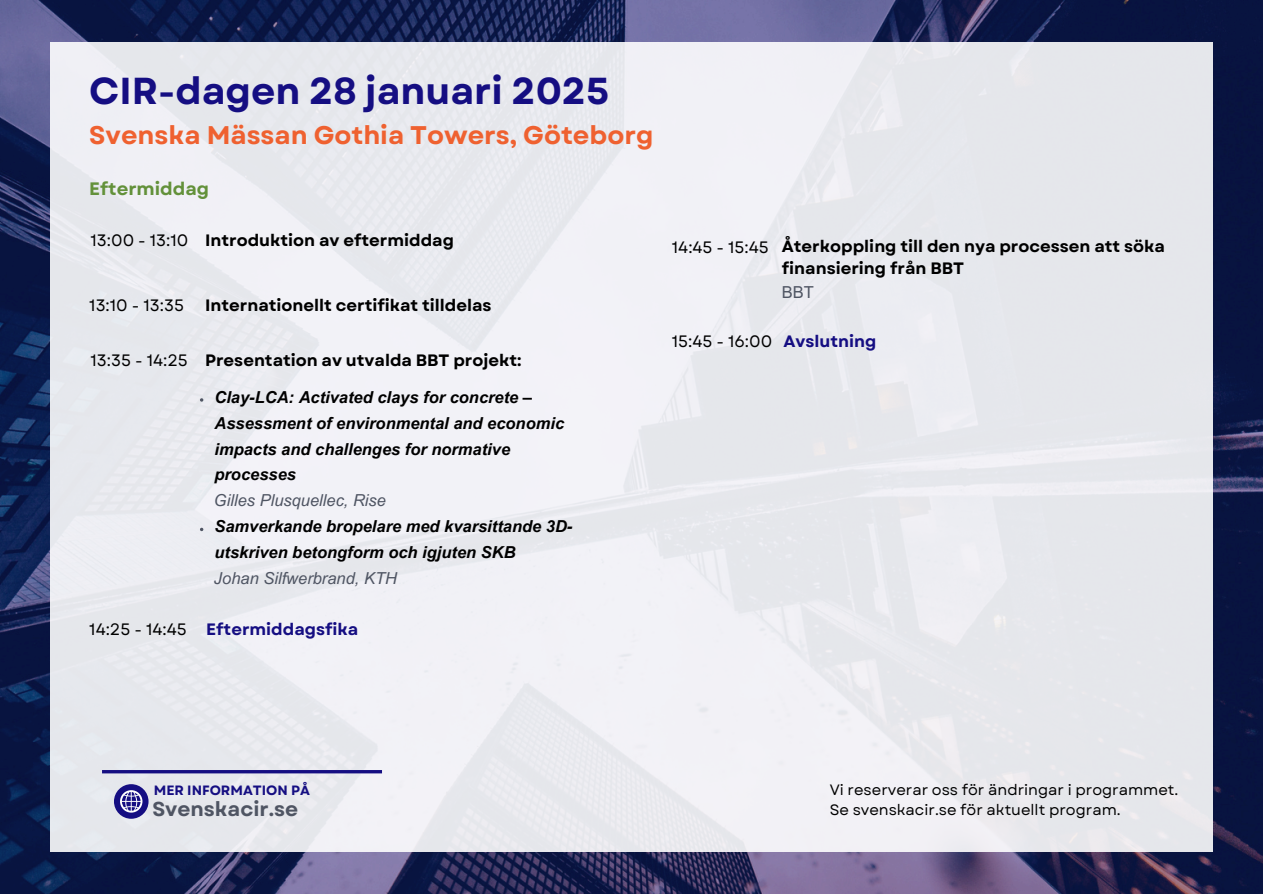
<style>
.page{position:relative;width:1263px;height:894px;background:#fff}
.page>*{position:absolute;margin:0;border:0;box-sizing:border-box;transform-origin:0 0}
.t1{font:700 37.5px "Garet";color:#150e82}
.t2{font:700 25.5px "Garet";color:#ef6130}
.t3{font:700 20.1px "Garet";color:#4f5563}
.t4{font:700 18px "Garet";color:#63913a}
.t5{font:italic 700 16.5px/25.8px "Arial MT Pro";color:#000}
.t6{font:700 16.5px/22.5px "Garet";color:#000}
.t7{font:16.5px "Garet";color:#000}
.t8{font:italic 16.5px "Arial MT Pro";color:#4f5563}
.t9{font:700 16.5px "Garet";color:#150e82}
.t10{font:16.5px "Arial MT Pro";color:#4f5563}
.t11{font:15px "Garet";color:#000}
.t12{font:700 13.5px "Garet";color:#150e82}
</style>
<div class="page">
<img style="left:0;top:0;width:1263px;height:893px">
<div style="left:51px;top:42px;width:1161px;height:809px;background:#e8e9ee"></div>
<div style="left:114px;top:784px;width:35px;height:34px;background:#150e82;border-radius:50%"></div>
<svg style="left:120px;top:790px;width:22px;height:22px"></svg>
<svg style="left:102px;top:770px;width:280px;height:3px"></svg>
<h1 class="t1" style="left:89px;top:64px;width:521px">CIR-dagen 28 januari 2025</h1>
<h2 class="t2" style="left:89px;top:117px;width:566px">Svenska Mässan Gothia Towers, Göteborg</h2>
<h5 class="t4" style="left:89px;top:176px;width:121px">Eftermiddag</h5>
<h6 class="t7" style="left:91px;top:228px;width:99px">13:00 - 13:10</h6>
<p class="t6" style="left:205px;top:229px;width:250px">Introduktion av eftermiddag</p>
<h6 class="t7" style="left:89px;top:293px;width:96px">13:10 - 13:35</h6>
<h5 class="t7" style="left:91px;top:348px;width:99px">13:35 - 14:25</h5>
<h6 class="t6" style="left:205px;top:294px;width:288px">Internationellt certifikat tilldelas</h6>
<h6 class="t6" style="left:205px;top:349px;width:318px">Presentation av utvalda BBT projekt:</h6>
<h5 class="t5" style="left:214px;top:386px;width:351px">Clay-LCA: Activated clays for concrete – Assessment of environmental and economic impacts and challenges for normative processes</h5>
<h4 class="t8" style="left:214px;top:494px;width:174px">Gilles Plusquellec, Rise</h4>
<h6 class="t5" style="left:214px;top:515px;width:360px">Samverkande bropelare med kvarsittande 3D&shy;utskriven betongform och igjuten SKB</h6>
<h5 class="t8" style="left:214px;top:572px;width:185px">Johan Silfwerbrand, KTH</h5>
<p class="t7" style="left:89px;top:617px;width:99px">14:25 - 14:45</p>
<h6 class="t9" style="left:206px;top:617px;width:154px">Eftermiddagsfika</h6>
<h5 class="t7" style="left:672px;top:235px;width:98px">14:45 - 15:45</h5>
<h6 class="t6" style="left:782px;top:235px;width:385px">Återkoppling till den nya processen att söka finansiering från BBT</h6>
<h5 class="t10" style="left:782px;top:286px;width:34px">BBT</h5>
<h5 class="t7" style="left:672px;top:329px;width:102px">15:45 - 16:00</h5>
<h6 class="t9" style="left:784px;top:329px;width:94px">Avslutning</h6>
<h3 class="t12" style="left:154px;top:780px;width:158px">MER INFORMATION PÅ</h3>
<p class="t11" style="left:830px;top:778px;width:350px">Vi reserverar oss för ändringar i programmet.</p>
<p class="t3" style="left:152px;top:793px;width:147px">Svenskacir.se</p>
<p class="t11" style="left:830px;top:799px;width:292px">Se svenskacir.se för aktuellt program.</p>
</div>
